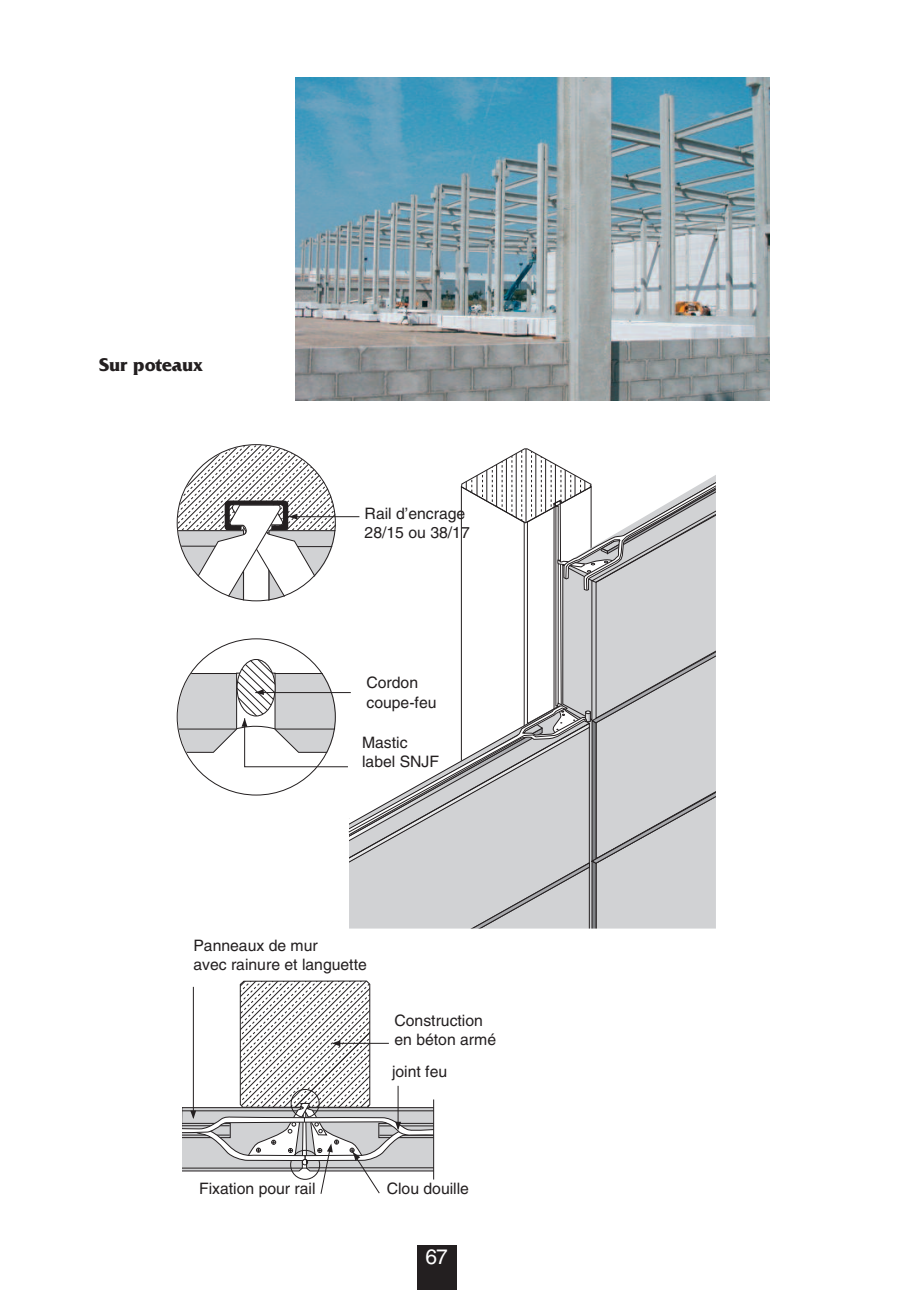
<style>
.page{position:relative;width:918px;height:1290px;background:#fff}
.page>*{position:absolute;margin:0;border:0;box-sizing:border-box;transform-origin:0 0}
.t1{font:21px "Helvetica";color:#fff}
.t2{font:700 19.25px "Friz Quadrata";letter-spacing:-.005em;color:#231f20}
.t3{font:15.75px/19.2px "Helvetica";color:#231f20}
</style>
<div class="page">
<div style="left:417px;top:1245px;width:39px;height:45px;background:#231f20"></div>
<svg style="left:176px;top:444px;width:540px;height:750px"></svg>
<img style="left:296px;top:78px;width:473px;height:323px">
<p class="t2" style="left:99px;top:353px;width:105px">Sur poteaux</p>
<p class="t3" style="left:365px;top:505px;width:107px">Rail d’encrage<br>28/15 ou 38/17</p>
<p class="t3" style="left:366px;top:674px;width:72px">Cordon coupe-feu</p>
<p class="t3" style="left:362px;top:734px;width:79px">Mastic label SNJF</p>
<p class="t3" style="left:193px;top:937px;width:175px">Panneaux de mur<br>avec rainure et languette</p>
<p class="t3" style="left:394px;top:1012px;width:103px">Construction en béton armé</p>
<p class="t3" style="left:392px;top:1064px;width:57px">joint feu</p>
<p class="t3" style="left:199px;top:1180px;width:118px">Fixation pour rail</p>
<p class="t3" style="left:387px;top:1180px;width:84px">Clou douille</p>
<p class="t1" style="left:425px;top:1249px;width:24px">67</p>
</div>
